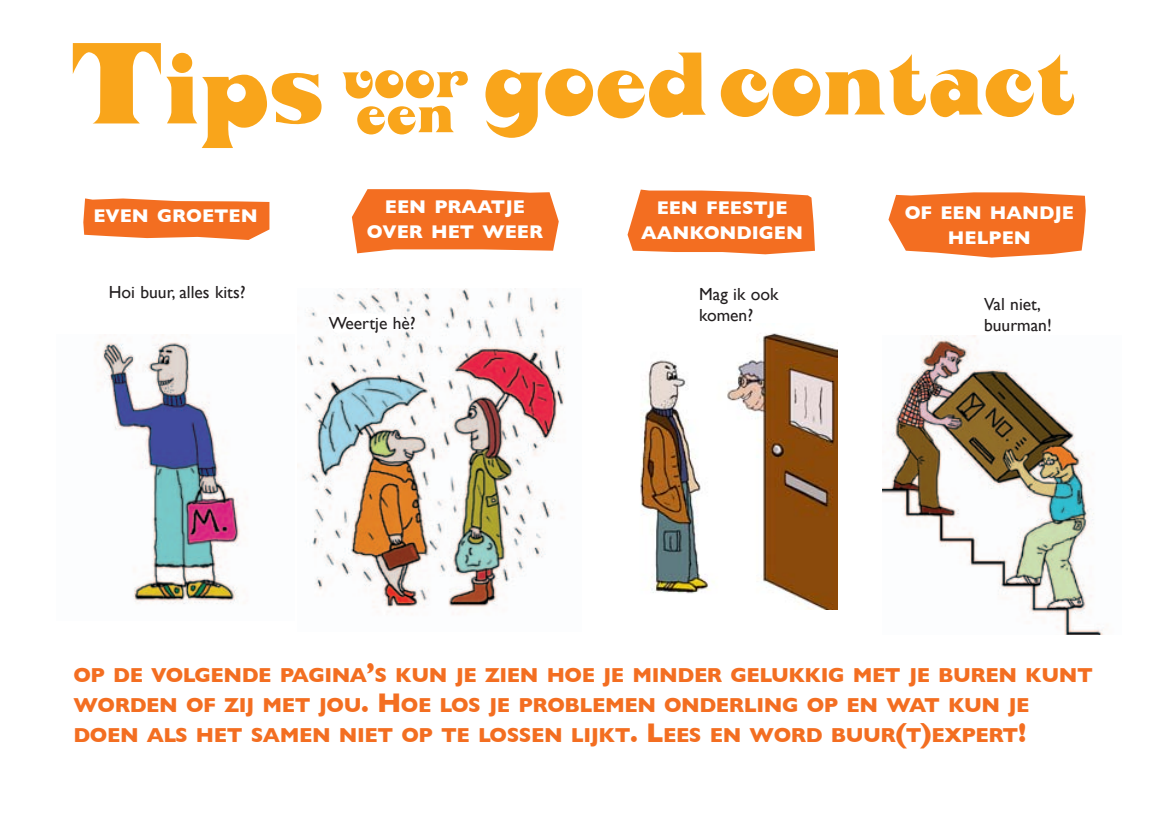
<style>
.page{position:relative;width:1170px;height:815px;background:#fff}
.page>*{position:absolute;margin:0;border:0;box-sizing:border-box;transform-origin:0 0}
.Normaal{font:92.5px "Egbert";color:#f9a51b}
.Normaal-2{font:85px "Egbert";color:#f9a51b}
.Normaal-3{font:50px "Egbert";color:#f9a51b}
.Normaal-4{font:700 20.5px/30px "Gill Sans";letter-spacing:-.02em;color:#f36e21}
.Normaal-5{font:700 18.75px/25px "Gill Sans";color:#fff;text-align:center}
.Normaal-6{font:17.5px "Gill Sans";color:#231f20}
.s1{font-size:110px}
.s2{font-size:27.5px}
</style>
<div class="page">
<img style="left:97px;top:342px;width:143px;height:262px">
<img style="left:303px;top:288px;width:262px;height:324px">
<img style="left:640px;top:333px;width:197px;height:276px">
<img style="left:882px;top:336px;width:222px;height:299px">
<svg style="left:83px;top:198px;width:186px;height:42px;background:#f4813e"></svg>
<svg style="left:352px;top:189px;width:206px;height:64px;background:#f47c37"></svg>
<svg style="left:627px;top:190px;width:187px;height:64px;background:#f47b34"></svg>
<svg style="left:888px;top:192px;width:197px;height:66px;background:#f47f3c"></svg>
<svg style="left:327px;top:313px;width:73px;height:20px"></svg>
<p class="Normaal" style="left:73px;top:40px;width:256px"><span class="s1">T</span>ips</p>
<p class="Normaal-3" style="left:342px;top:52px;width:129px">voor</p>
<p class="Normaal-3" style="left:357px;top:87px;width:101px">een</p>
<p class="Normaal-2" style="left:486px;top:38px;width:594px">goed contact</p>
<p class="Normaal-5" style="left:93px;top:203px;width:166px">EVEN GROETEN</p>
<p class="Normaal-5" style="left:385px;top:194px;width:141px">EEN PRAATJE</p>
<p class="Normaal-5" style="left:367px;top:219px;width:178px">OVER HET WEER</p>
<p class="Normaal-6" style="left:109px;top:282px;width:138px">Hoi buur, alles kits?</p>
<p class="Normaal-6" style="left:328px;top:312px;width:89px">Weertje hè?</p>
<p class="Normaal-5" style="left:656px;top:195px;width:132px">EEN FEESTJE</p>
<p class="Normaal-5" style="left:641px;top:220px;width:163px">AANKONDIGEN</p>
<p class="Normaal-6" style="left:699px;top:283px;width:81px">Mag ik ook</p>
<p class="Normaal-6" style="left:699px;top:304px;width:55px">komen?</p>
<p class="Normaal-5" style="left:904px;top:200px;width:171px">OF EEN HANDJE<br>HELPEN</p>
<p class="Normaal-6" style="left:983px;top:294px;width:58px">Val niet,</p>
<p class="Normaal-6" style="left:983px;top:315px;width:69px">buurman!</p>
<p class="Normaal-4" style="left:73px;top:660px;width:1020px">OP DE VOLGENDE PAGINA<span class="s2">’</span>S KUN JE ZIEN HOE JE MINDER GELUKKIG MET JE BUREN KUNT<br>WORDEN OF ZIJ MET JOU<span class="s2">. H</span>OE LOS JE PROBLEMEN ONDERLING OP EN WAT KUN JE<br>DOEN ALS HET SAMEN NIET OP TE LOSSEN LIJKT<span class="s2">. L</span>EES EN WORD BUUR<span class="s2">(</span>T<span class="s2">)</span>EXPERT<span class="s2">!</span></p>
</div>
